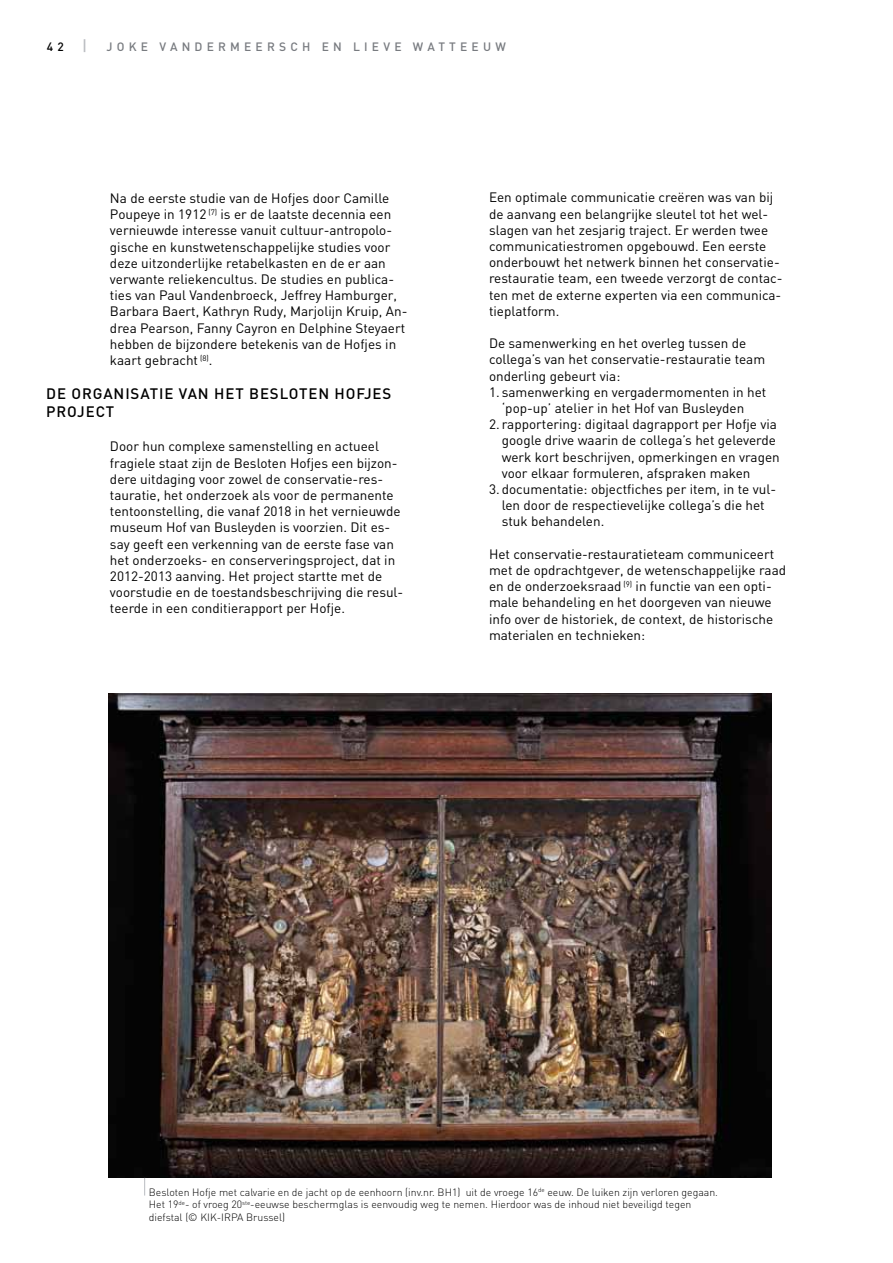
<style>
.page{position:relative;width:893px;height:1263px;background:#fff}
.page>*{position:absolute;margin:0;border:0;box-sizing:border-box;transform-origin:0 0}
.t1{font:500 15px/18px "DIN";letter-spacing:.06em;color:#000}
.t2{font:13.5px/16.2px "DIN";color:#000}
.t3{font:500 12px "DIN";letter-spacing:.35em;color:#787b80}
.t4{font:500 12px "DIN";color:#000}
.t5{font:300 10.5px/12.6px "DIN";color:#000}
.s1{font-size:15px;color:#babcc1}
</style>
<div class="page">
<img style="left:109px;top:693px;width:662px;height:485px">
<svg style="left:144px;top:1178px;width:1px;height:17px"></svg>
<p class="t4" style="left:47px;top:39px;width:42px">4 2 <span class="s1">|</span></p>
<p class="t3" style="left:107px;top:39px;width:401px">JOKE VANDERMEERSCH EN LIEVE WATTEEUW</p>
<p class="t2" style="left:110px;top:190px;width:299px">Na de eerste studie van de Hofjes door Camille Poupeye in 1912 <sup>(7)</sup> is er de laatste decennia een vernieuwde interesse vanuit cultuur-antropolo&shy;gische en kunstwetenschappelijke studies voor deze uitzonderlijke retabelkasten en de er aan verwante reliekencultus. De studies en publica&shy;ties van Paul Vandenbroeck, Jeffrey Hamburger, Barbara Baert, Kathryn Rudy, Marjolijn Kruip, An&shy;drea Pearson, Fanny Cayron en Delphine Steyaert hebben de bijzondere betekenis van de Hofjes in kaart gebracht <sup>(8)</sup>.</p>
<p class="t1" style="left:46px;top:384px;width:347px">DE ORGANISATIE VAN HET BESLOTEN HOFJES<br>PROJECT</p>
<p class="t2" style="left:110px;top:438px;width:295px">Door hun complexe samenstelling en actueel fragiele staat zijn de Besloten Hofjes een bijzon&shy;dere uitdaging voor zowel de conservatie-res&shy;tauratie, het onderzoek als voor de permanente tentoonstelling, die vanaf 2018 in het vernieuwde museum Hof van Busleyden is voorzien. Dit es&shy;say geeft een verkenning van de eerste fase van het onderzoeks- en conserveringsproject, dat in 2012-2013 aanving. Het project startte met de voorstudie en de toestandsbeschrijving die resul&shy;teerde in een conditierapport per Hofje.</p>
<p class="t2" style="left:489px;top:189px;width:295px">Een optimale communicatie creëren was van bij de aanvang een belangrijke sleutel tot het wel&shy;slagen van het zesjarig traject. Er werden twee communicatiestromen opgebouwd. Een eerste onderbouwt het netwerk binnen het conservatie&shy;restauratie team, een tweede verzorgt de contac&shy;ten met de externe experten via een communica&shy;tieplatform.</p>
<p class="t2" style="left:489px;top:335px;width:278px">De samenwerking en het overleg tussen de collega’s van het conservatie-restauratie team onderling gebeurt via:</p>
<p class="t2" style="left:502px;top:383px;width:266px;text-indent:-13px">1. samenwerking en vergadermomenten in het ‘pop-up’ atelier in het Hof van Busleyden</p>
<p class="t2" style="left:502px;top:416px;width:280px;text-indent:-13px">2. rapportering: digitaal dagrapport per Hofje via google drive waarin de collega’s het geleverde werk kort beschrijven, opmerkingen en vragen voor elkaar formuleren, afspraken maken</p>
<p class="t2" style="left:502px;top:481px;width:276px;text-indent:-13px">3. documentatie: objectfiches per item, in te vul&shy;len door de respectievelijke collega’s die het stuk behandelen.</p>
<p class="t2" style="left:489px;top:545px;width:299px">Het conservatie-restauratieteam communiceert met de opdrachtgever, de wetenschappelijke raad en de onderzoeksraad <sup>(9)</sup> in functie van een opti&shy;male behandeling en het doorgeven van nieuwe info over de historiek, de context, de historische materialen en technieken:</p>
<p class="t5" style="left:149px;top:1185px;width:571px">Besloten Hofje met calvarie en de jacht op de eenhoorn (inv.nr. BH1) uit de vroege 16<sup>de</sup> eeuw. De luiken zijn verloren gegaan.<br>Het 19<sup>de</sup>- of vroeg 20<sup>ste</sup>-eeuwse beschermglas is eenvoudig weg te nemen. Hierdoor was de inhoud niet beveiligd tegen diefstal (© KIK-IRPA Brussel)</p>
</div>
